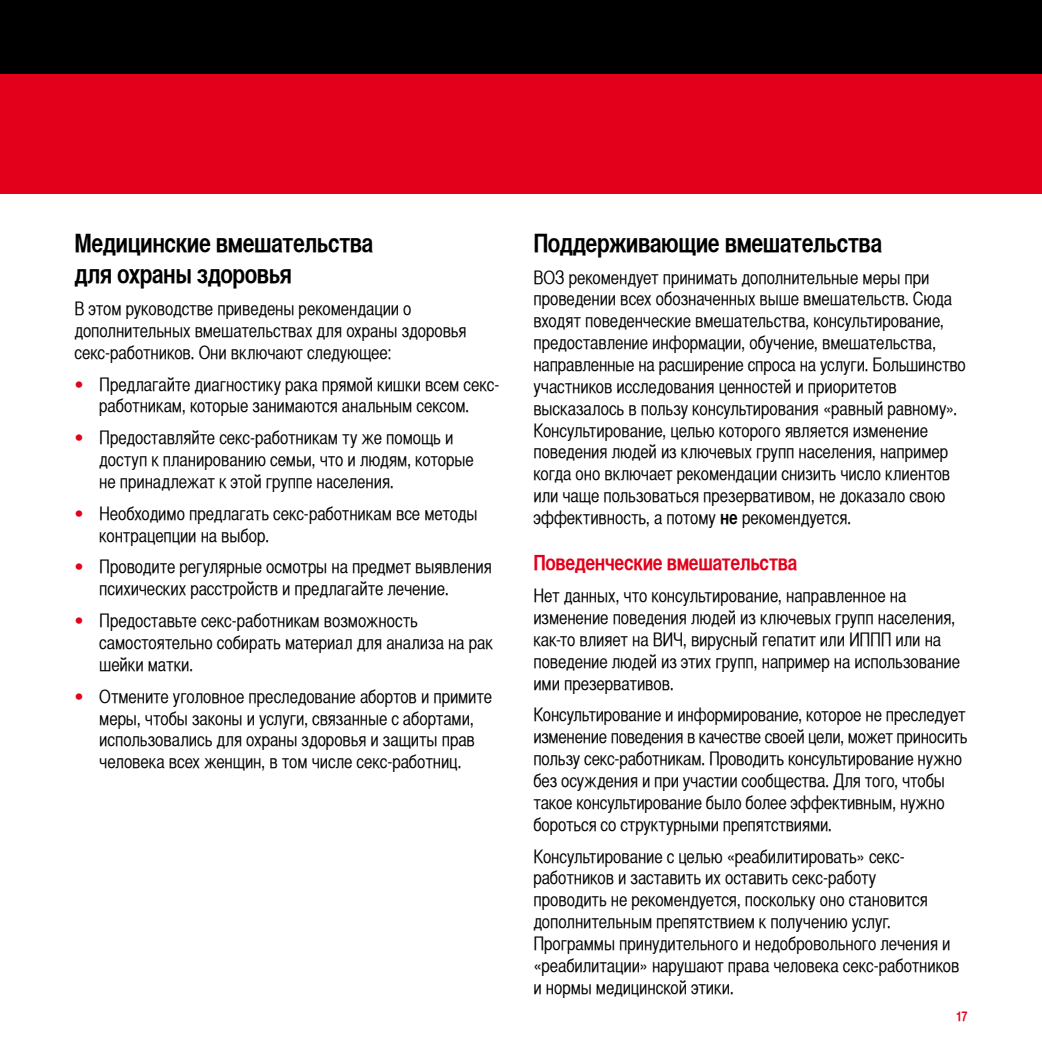
<style>
.page{position:relative;width:1042px;height:1042px;background:#fff}
.page>*{position:absolute;margin:0;border:0;box-sizing:border-box;transform-origin:0 0}
.t1{font:700 25.38px/31.5px "Helvetica CY";letter-spacing:-.02em;color:#000}
.t2{font:700 21px "Helvetica CY";letter-spacing:-.02em;color:#e2001a}
.t3{font:18.38px/21.9px "Helvetica CY";letter-spacing:-.01em;color:#000}
.t4{font:700 13.12px "Helvetica CY";color:#e2001a}
.s1{font-family:"Caecilia LT Pro 55 Roman";color:#e2001a}
.s2{font-weight:700}
</style>
<div class="page">
<div style="left:0;top:0;width:1042px;height:121px;background:#000"></div>
<div style="left:0;top:74px;width:1042px;height:119px;background:#e2001a"></div>
<h1 class="t1" style="left:74px;top:226px;width:301px">Медицинские вмешательства для охраны здоровья</h1>
<p class="t3" style="left:74px;top:298px;width:394px">В этом руководстве приведены рекомендации о дополнительных вмешательствах для охраны здоровья секс-работников. Они включают следующее:</p>
<p class="t3" style="left:74px;top:373px;width:426px;text-align:center"><span class="s1">•</span> Предлагайте диагностику рака прямой кишки всем секс&shy;работникам, которые занимаются анальным сексом.</p>
<p class="t3" style="left:99px;top:427px;width:376px;text-indent:-25px"><span class="s1">•</span> Предоставляйте секс-работникам ту же помощь и доступ к планированию семьи, что и людям, которые не принадлежат к этой группе населения.</p>
<p class="t3" style="left:99px;top:502px;width:380px;text-indent:-25px"><span class="s1">•</span> Необходимо предлагать секс-работникам все методы контрацепции на выбор.</p>
<p class="t3" style="left:99px;top:556px;width:394px;text-indent:-25px"><span class="s1">•</span> Проводите регулярные осмотры на предмет выявления психических расстройств и предлагайте лечение.</p>
<p class="t3" style="left:99px;top:610px;width:395px;text-indent:-25px"><span class="s1">•</span> Предоставьте секс-работникам возможность самостоятельно собирать материал для анализа на рак шейки матки.</p>
<p class="t3" style="left:74px;top:685px;width:419px;text-align:center"><span class="s1">•</span> Отмените уголовное преследование абортов и примите меры, чтобы законы и услуги, связанные с абортами, использовались для охраны здоровья и защиты прав человека всех женщин, в том числе секс-работниц.</p>
<h1 class="t1" style="left:533px;top:226px;width:350px">Поддерживающие вмешательства</h1>
<p class="t3" style="left:533px;top:266px;width:434px">ВОЗ рекомендует принимать дополнительные меры при проведении всех обозначенных выше вмешательств. Сюда входят поведенческие вмешательства, консультирование, предоставление информации, обучение, вмешательства, направленные на расширение спроса на услуги. Большинство участников исследования ценностей и приоритетов высказалось в пользу консультирования «равный равному».<br>Консультирование, целью которого является изменение поведения людей из ключевых групп населения, например когда оно включает рекомендации снизить число клиентов или чаще пользоваться презервативом, не доказало свою эффективность, а потому <span class="s2">не</span> рекомендуется.</p>
<p class="t2" style="left:533px;top:550px;width:265px">Поведенческие вмешательства</p>
<p class="t3" style="left:533px;top:585px;width:428px">Нет данных, что консультирование, направленное на изменение поведения людей из ключевых групп населения, как-то влияет на ВИЧ, вирусный гепатит или ИППП или на поведение людей из этих групп, например на использование ими презервативов.</p>
<p class="t3" style="left:533px;top:704px;width:436px">Консультирование и информирование, которое не преследует изменение поведения в качестве своей цели, может приносить пользу секс-работникам. Проводить консультирование нужно без осуждения и при участии сообщества. Для того, чтобы такое консультирование было более эффективным, нужно бороться со структурными препятствиями.</p>
<p class="t3" style="left:533px;top:845px;width:427px">Консультирование с целью «реабилитировать» секс&shy;работников и заставить их оставить секс-работу<br>проводить не рекомендуется, поскольку оно становится дополнительным препятствием к получению услуг.<br>Программы принудительного и недобровольного лечения и «реабилитации» нарушают права человека секс-работников и нормы медицинской этики.</p>
<p class="t4" style="left:956px;top:1008px;width:13px">17</p>
</div>
